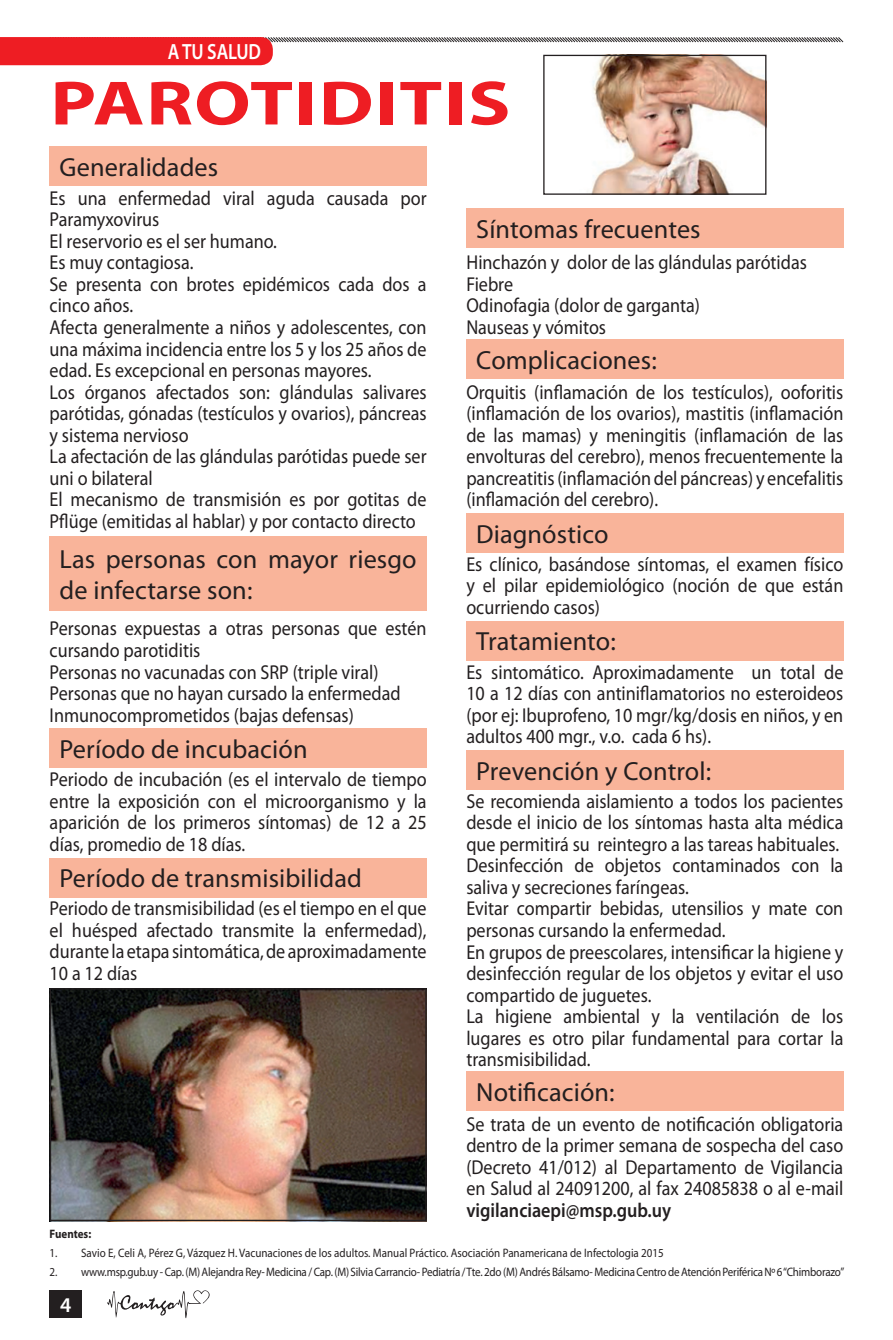
<style>
.page{position:relative;width:893px;height:1340px;background:#fff}
.page>*{position:absolute;margin:0;border:0;box-sizing:border-box;transform-origin:0 0}
.t1{font:700 63px "Myriad Pro";letter-spacing:.02em;color:#ee1d23;scale:1.25 1}
.t2{font:26.25px/31.5px "Myriad Pro";letter-spacing:.005em;color:#231f20}
.t3{font:600 22.05px "Myriad Pro";letter-spacing:-.01em;color:#fff;scale:.83 1}
.t4{font:600 21px "Myriad Pro";color:#fff}
.t5{font:20.12px/21.5px "Myriad Pro";color:#231f20;text-align:justify;scale:.9 1}
.t6{font:600 20.12px "Myriad Pro";color:#231f20;scale:.9 1}
.t7{font:12.25px "Myriad Pro";letter-spacing:-.02em;color:#231f20;scale:.9 1}
.t8{font:12.25px "Myriad Pro";color:#231f20;scale:.9 1}
.t9{font:700 12.25px "Myriad Pro";color:#231f20;scale:.9 1}
</style>
<div class="page">
<div style="left:50px;top:1290px;width:32px;height:28px;background:#231f20"></div>
<svg style="left:107px;top:1290px;width:103px;height:28px"></svg>
<svg style="left:0;top:37px;width:844px;height:28px"></svg>
<div style="left:50px;top:146px;width:377px;height:40px;background:#f9b49a"></div>
<div style="left:50px;top:536px;width:377px;height:75px;background:#f9b49a"></div>
<div style="left:50px;top:728px;width:377px;height:40px;background:#f9b49a"></div>
<div style="left:50px;top:857px;width:377px;height:40px;background:#f9b49a"></div>
<div style="left:466px;top:208px;width:377px;height:40px;background:#f9b49a"></div>
<div style="left:466px;top:339px;width:377px;height:40px;background:#f9b49a"></div>
<div style="left:466px;top:513px;width:377px;height:40px;background:#f9b49a"></div>
<div style="left:466px;top:620px;width:377px;height:40px;background:#f9b49a"></div>
<div style="left:466px;top:750px;width:377px;height:39px;background:#f9b49a"></div>
<div style="left:466px;top:1071px;width:377px;height:39px;background:#f9b49a"></div>
<img style="left:545px;top:57px;width:219px;height:136px">
<div style="left:543px;top:55px;width:223px;height:140px;border:1px solid #231f20"></div>
<img style="left:52px;top:990px;width:373px;height:228px">
<div style="left:50px;top:988px;width:377px;height:232px;border:1px solid #231f20"></div>
<p class="t3" style="left:168px;top:38px;width:114px">A TU SALUD</p>
<h1 class="t1" style="left:50px;top:62px;width:370px">PAROTIDITIS</h1>
<h2 class="t2" style="left:60px;top:151px;width:160px">Generalidades</h2>
<p class="t5" style="left:50px;top:187px;width:420px;text-align:left">Es una enfermedad viral aguda causada por Paramyxovirus<br>El reservorio es el ser humano.<br>Es muy contagiosa.<br>Se presenta con brotes epidémicos cada dos a cinco años.<br>Afecta generalmente a niños y adolescentes, con una máxima incidencia entre los 5 y los 25 años de edad. Es excepcional en personas mayores.<br>Los órganos afectados son: glándulas salivares parótidas, gónadas (testículos y ovarios), páncreas y sistema nervioso<br>La afectación de las glándulas parótidas puede ser uni o bilateral<br>El mecanismo de transmisión es por gotitas de Pflüge (emitidas al hablar) y por contacto directo</p>
<h2 class="t2" style="left:60px;top:543px;width:359px">Las personas con mayor riesgo de infectarse son:</h2>
<p class="t5" style="left:50px;top:617px;width:420px;text-align:left">Personas expuestas a otras personas que estén cursando parotiditis<br>Personas no vacunadas con SRP (triple viral)<br>Personas que no hayan cursado la enfermedad Inmunocomprometidos (bajas defensas)</p>
<h2 class="t2" style="left:60px;top:733px;width:250px">Período de incubación</h2>
<p class="t5" style="left:50px;top:768px;width:420px">Periodo de incubación (es el intervalo de tiempo entre la exposición con el microorganismo y la aparición de los primeros síntomas) de 12 a 25 días, promedio de 18 días.</p>
<h2 class="t2" style="left:60px;top:862px;width:304px">Período de transmisibilidad</h2>
<p class="t5" style="left:50px;top:897px;width:420px">Periodo de transmisibilidad (es el tiempo en el que el huésped afectado transmite la enfermedad), durante la etapa sintomática, de aproximadamente 10 a 12 días</p>
<h2 class="t2" style="left:476px;top:213px;width:226px">Síntomas frecuentes</h2>
<p class="t5" style="left:466px;top:251px;width:380px;text-align:left">Hinchazón y dolor de las glándulas parótidas<br>Fiebre<br>Odinofagia (dolor de garganta)<br>Nauseas y vómitos</p>
<h2 class="t2" style="left:476px;top:344px;width:182px">Complicaciones:</h2>
<p class="t5" style="left:466px;top:381px;width:420px">Orquitis (inflamación de los testículos), ooforitis (inflamación de los ovarios), mastitis (inflamación de las mamas) y meningitis (inflamación de las envolturas del cerebro), menos frecuentemente la pancreatitis (inflamación del páncreas) y encefalitis (inflamación del cerebro).</p>
<h2 class="t2" style="left:476px;top:518px;width:134px">Diagnóstico</h2>
<p class="t5" style="left:466px;top:553px;width:420px">Es clínico, basándose síntomas, el examen físico y el pilar epidemiológico (noción de que están ocurriendo casos)</p>
<h2 class="t2" style="left:476px;top:625px;width:141px">Tratamiento:</h2>
<p class="t5" style="left:466px;top:660px;width:420px">Es sintomático. Aproximadamente un total de 10 a 12 días con antiniflamatorios no esteroideos (por ej: Ibuprofeno, 10 mgr/kg/dosis en niños, y en adultos 400 mgr., v.o. cada 6 hs).</p>
<h2 class="t2" style="left:476px;top:754px;width:236px">Prevención y Control:</h2>
<p class="t5" style="left:466px;top:790px;width:420px;text-align:left">Se recomienda aislamiento a todos los pacientes desde el inicio de los síntomas hasta alta médica que permitirá su reintegro a las tareas habituales.<br>Desinfección de objetos contaminados con la saliva y secreciones faríngeas.<br>Evitar compartir bebidas, utensilios y mate con personas cursando la enfermedad.<br>En grupos de preescolares, intensificar la higiene y desinfección regular de los objetos y evitar el uso compartido de juguetes.<br>La higiene ambiental y la ventilación de los lugares es otro pilar fundamental para cortar la transmisibilidad.</p>
<h2 class="t2" style="left:476px;top:1075px;width:140px">Notificación:</h2>
<p class="t5" style="left:466px;top:1112px;width:420px">Se trata de un evento de notificación obligatoria dentro de la primer semana de sospecha del caso (Decreto 41/012) al Departamento de Vigilancia en Salud al 24091200, al fax 24085838 o al e-mail</p>
<p class="t6" style="left:466px;top:1197px;width:229px">vigilanciaepi@msp.gub.uy</p>
<p class="t9" style="left:50px;top:1225px;width:48px">Fuentes:</p>
<p class="t8" style="left:50px;top:1245px;width:684px">1. Savio E, Celi A, Pérez G, Vázquez H. Vacunaciones de los adultos. Manual Práctico. Asociación Panamericana de Infectologia 2015</p>
<p class="t7" style="left:50px;top:1264px;width:884px">2. www.msp.gub.uy - Cap. (M) Alejandra Rey- Medicina / Cap. (M) Silvia Carrancio- Pediatría / Tte. 2do (M) Andrés Bálsamo- Medicina Centro de Atención Periférica Nº 6 “Chimborazo”</p>
<p class="t4" style="left:60px;top:1291px;width:13px">4</p>
</div>
